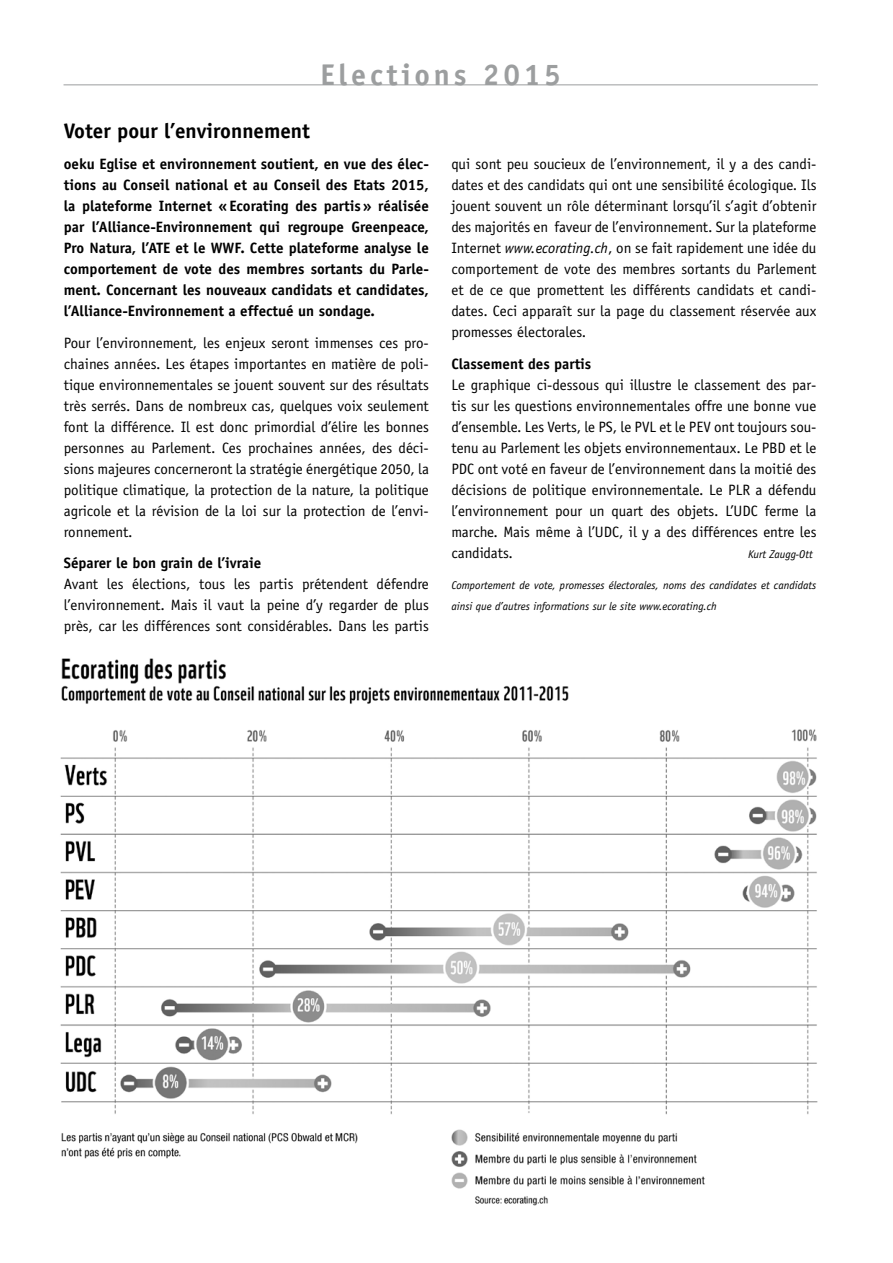
<style>
.page{position:relative;width:893px;height:1263px;background:#fff}
.page>*{position:absolute;margin:0;border:0;box-sizing:border-box;transform-origin:0 0}
.t1{font:700 30px "Officina Sans";letter-spacing:.125em;color:#9c9e9f}
.t2{font:700 21px "Officina Sans";color:#000}
.t3{font:15px/21px "Officina Sans";color:#000;text-align:justify}
.t4{font:700 15px/21px "Officina Sans";color:#000;text-align:justify}
.t5{font:italic 11.25px/21px "Officina Sans";color:#000}
.s1{font-style:italic}
</style>
<div class="page">
<hr style="left:64px;top:85px;width:754px;height:1px;background:#9c9e9f">
<img style="left:60px;top:658px;width:758px;height:547px">
<h1 class="t1" style="left:320px;top:56px;width:242px">Elections 2015</h1>
<h2 class="t2" style="left:64px;top:117px;width:248px">Voter pour l’environnement</h2>
<p class="t4" style="left:64px;top:153px;width:367px">oeku Eglise et environnement soutient, en vue des élec&shy;tions au Conseil national et au Conseil des Etats 2015, la plateforme Internet «Ecorating des partis» réalisée par l’Alliance-Environnement qui regroupe Greenpeace, Pro Natura, l’ATE et le WWF. Cette plateforme analyse le comportement de vote des membres sortants du Parle&shy;ment. Concernant les nouveaux candidats et candidates, l’Alliance-Environnement a effectué un sondage.</p>
<p class="t3" style="left:64px;top:332px;width:367px">Pour l’environnement, les enjeux seront immenses ces pro&shy;chaines années. Les étapes importantes en matière de poli&shy;tique environnementales se jouent souvent sur des résultats très serrés. Dans de nombreux cas, quelques voix seulement font la différence. Il est donc primordial d’élire les bonnes personnes au Parlement. Ces prochaines années, des déci&shy;sions majeures concerneront la stratégie énergétique 2050, la politique climatique, la protection de la nature, la politique agricole et la révision de la loi sur la protection de l’envi&shy;ronnement.</p>
<p class="t4" style="left:64px;top:552px;width:199px">Séparer le bon grain de l’ivraie</p>
<p class="t3" style="left:64px;top:573px;width:367px">Avant les élections, tous les partis prétendent défendre l’environnement. Mais il vaut la peine d’y regarder de plus près, car les différences sont considérables. Dans les partis</p>
<p class="t3" style="left:451px;top:153px;width:367px">qui sont peu soucieux de l’environnement, il y a des candi&shy;dates et des candidats qui ont une sensibilité écologique. Ils jouent souvent un rôle déterminant lorsqu’il s’agit d’obtenir des majorités en faveur de l’environnement. Sur la plateforme Internet <span class="s1">www.ecorating.ch</span>, on se fait rapidement une idée du comportement de vote des membres sortants du Parlement et de ce que promettent les différents candidats et candi&shy;dates. Ceci apparaît sur la page du classement réservée aux promesses électorales.</p>
<p class="t4" style="left:451px;top:353px;width:141px">Classement des partis</p>
<p class="t3" style="left:451px;top:374px;width:367px">Le graphique ci-dessous qui illustre le classement des par&shy;tis sur les questions environnementales offre une bonne vue d’ensemble. Les Verts, le PS, le PVL et le PEV ont toujours sou&shy;tenu au Parlement les objets environnementaux. Le PBD et le PDC ont voté en faveur de l’environnement dans la moitié des décisions de politique environnementale. Le PLR a défendu l’environnement pour un quart des objets. L’UDC ferme la marche. Mais même à l’UDC, il y a des différences entre les candidats.</p>
<p class="t5" style="left:748px;top:543px;width:66px">Kurt Zaugg-Ott</p>
<p class="t5" style="left:451px;top:575px;width:367px">Comportement de vote, promesses électorales, noms des candidates et candidats ainsi que d’autres informations sur le site www.ecorating.ch</p>
</div>
